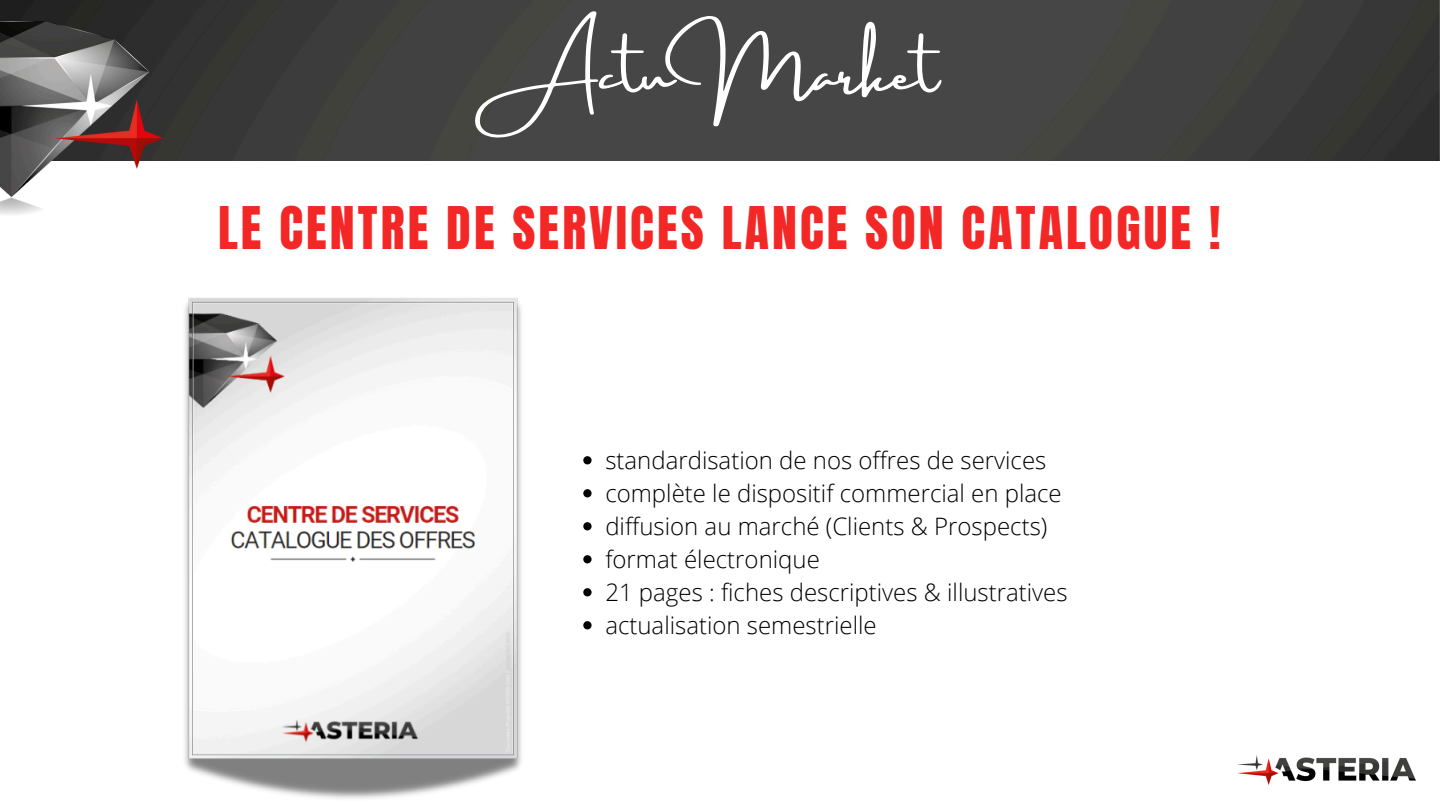
<style>
.page{position:relative;width:1440px;height:810px;background:#fff}
.page>*{position:absolute;margin:0;border:0;box-sizing:border-box;transform-origin:0 0}
.t1{font:56px "Amsterdam Three";color:#fff}
.t2{font:50px "Anton";letter-spacing:.06em;color:#f32826}
.t3{font:300 24px "Open Sans";color:#000}
</style>
<div class="page">
<img style="left:1238px;top:756px;width:177px;height:29px">
<img style="left:0;top:0;width:1440px;height:160px">
<img style="left:0;top:21px;width:163px;height:194px">
<svg style="left:583px;top:456px;width:9px;height:8px"></svg>
<svg style="left:583px;top:489px;width:9px;height:8px"></svg>
<svg style="left:583px;top:522px;width:9px;height:8px"></svg>
<svg style="left:583px;top:555px;width:9px;height:8px"></svg>
<svg style="left:583px;top:588px;width:9px;height:8px"></svg>
<svg style="left:583px;top:621px;width:9px;height:8px"></svg>
<img style="left:184px;top:297px;width:338px;height:502px">
<h2 class="t1" style="left:502px;top:42px;width:438px">Actu Market</h2>
<p class="t2" style="left:218px;top:192px;width:1004px">LE CENTRE DE SERVICES LANCE SON CATALOGUE !</p>
<p class="t3" style="left:605px;top:443px;width:443px">standardisation de nos offres de services</p>
<p class="t3" style="left:605px;top:476px;width:458px">complète le dispositif commercial en place</p>
<p class="t3" style="left:605px;top:509px;width:444px">diffusion au marché (Clients &amp; Prospects)</p>
<p class="t3" style="left:605px;top:542px;width:216px">format électronique</p>
<p class="t3" style="left:605px;top:575px;width:464px">21 pages : fiches descriptives &amp; illustratives</p>
<p class="t3" style="left:605px;top:608px;width:273px">actualisation semestrielle</p>
</div>
